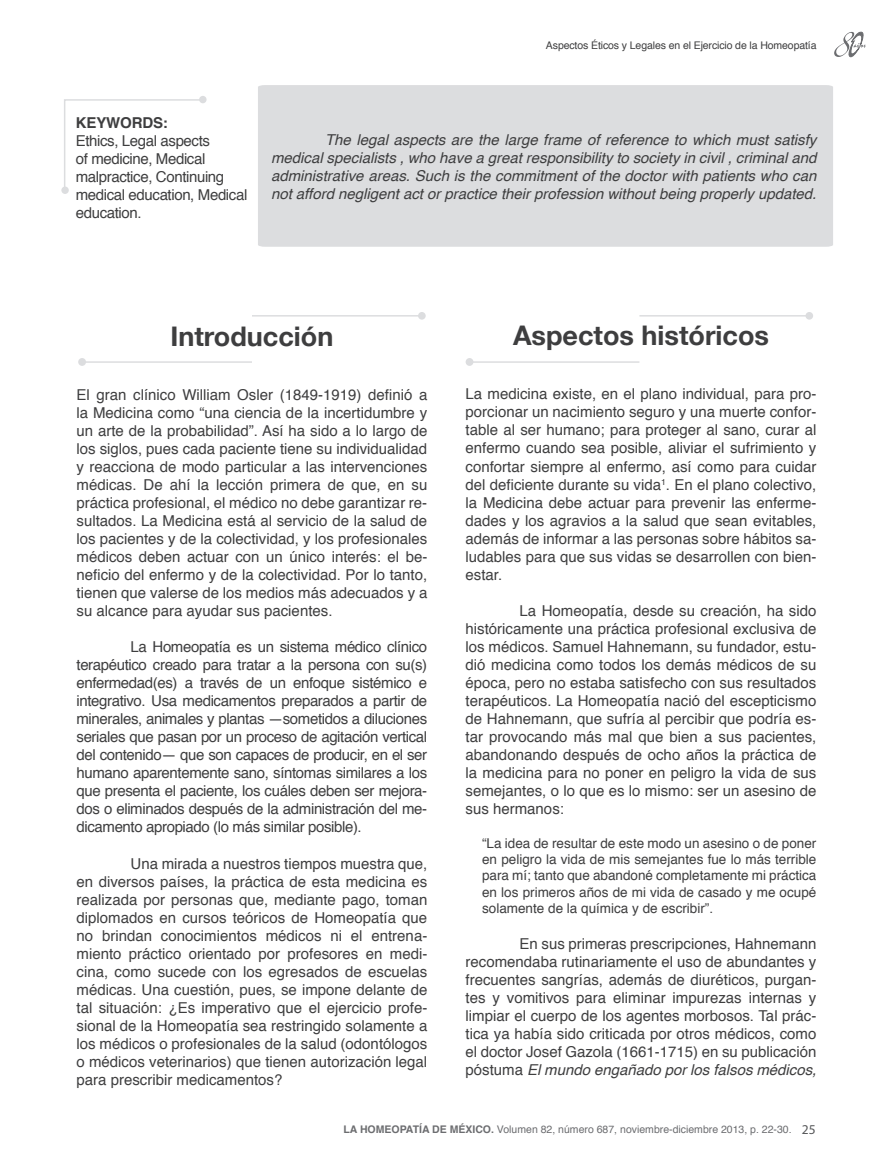
<style>
.page{position:relative;width:893px;height:1170px;background:#fff}
.page>*{position:absolute;margin:0;border:0;box-sizing:border-box;transform-origin:0 0}
.t1{font:700 27px "Helvetica Neue";color:#3e3e3f}
.t2{font:15px/18px "Helvetica";color:#3e3e3f;text-align:justify}
.t3{font:italic 15px/18px "Helvetica";color:#3e3e3f;text-align:justify}
.t4{font:15px/18px "Helvetica";letter-spacing:-.025em;color:#3e3e3f}
.t5{font:700 15px "Helvetica";letter-spacing:-.01em;color:#3e3e3f}
.t6{font:13.5px/16.2px "Helvetica";color:#3e3e3f;text-align:justify}
.t7{font:10.5px "Helvetica";color:#6c6d70}
.t8{font:10.5px "Helvetica";letter-spacing:-.01em;color:#3e3e3f}
.s1{font-style:italic}
.s2{font-weight:700}
.s3{font-family:"Myriad Pro";font-size:13.5px;color:#57585a}
</style>
<div class="page">
<svg style="left:834px;top:31px;width:32px;height:27px"></svg>
<div style="left:78px;top:358px;width:8px;height:8px;background:#dcdddf;border-radius:50%"></div>
<hr style="left:82px;top:361px;width:170px;height:2px;background:#dcdddf">
<div style="left:418px;top:312px;width:8px;height:7px;background:#dcdddf;border-radius:50%"></div>
<hr style="left:252px;top:315px;width:170px;height:1px;background:#dcdddf">
<div style="left:466px;top:358px;width:7px;height:8px;background:#dcdddf;border-radius:50%"></div>
<hr style="left:470px;top:361px;width:169px;height:2px;background:#dcdddf">
<div style="left:805px;top:312px;width:8px;height:7px;background:#dcdddf;border-radius:50%"></div>
<hr style="left:639px;top:315px;width:170px;height:1px;background:#dcdddf">
<div style="left:199px;top:96px;width:8px;height:7px;background:#dcdddf;border-radius:50%"></div>
<svg style="left:64px;top:98px;width:137px;height:88px"></svg>
<div style="left:61px;top:186px;width:8px;height:8px;background:#dcdddf;border-radius:50%"></div>
<div style="left:258px;top:85px;width:575px;height:162px;background:#dcdddf"></div>
<p class="t8" style="left:546px;top:37px;width:272px">Aspectos Éticos y Legales en el Ejercicio de la Homeopatía</p>
<p class="t5" style="left:76px;top:111px;width:94px">KEYWORDS:</p>
<p class="t4" style="left:76px;top:133px;width:173px">Ethics, Legal aspects<br>of medicine, Medical malpractice, Continuing medical education, Medical education.</p>
<p class="t3" style="left:271px;top:131px;width:547px;text-indent:54px">The legal aspects are the large frame of reference to which must satisfy medical specialists , who have a great responsibility to society in civil , criminal and administrative areas. Such is the commitment of the doctor with patients who can not afford negligent act or practice their profession without being properly updated.</p>
<h1 class="t1" style="left:170px;top:315px;width:164px">Introducción</h1>
<p class="t2" style="left:77px;top:386px;width:352px">El gran clínico William Osler (1849-1919) definió a la Medicina como “una ciencia de la incertidumbre y un arte de la probabilidad”. Así ha sido a lo largo de los siglos, pues cada paciente tiene su individualidad y reacciona de modo particular a las intervenciones médicas. De ahí la lección primera de que, en su práctica profesional, el médico no debe garantizar re&shy;sultados. La Medicina está al servicio de la salud de los pacientes y de la colectividad, y los profesionales médicos deben actuar con un único interés: el be&shy;neficio del enfermo y de la colectividad. Por lo tanto, tienen que valerse de los medios más adecuados y a su alcance para ayudar sus pacientes.</p>
<p class="t2" style="left:77px;top:638px;width:352px;text-indent:54px">La Homeopatía es un sistema médico clínico terapéutico creado para tratar a la persona con su(s) enfermedad(es) a través de un enfoque sistémico e integrativo. Usa medicamentos preparados a partir de minerales, animales y plantas —sometidos a diluciones seriales que pasan por un proceso de agitación vertical del contenido— que son capaces de producir, en el ser humano aparentemente sano, síntomas similares a los que presenta el paciente, los cuáles deben ser mejora&shy;dos o eliminados después de la administración del me&shy;dicamento apropiado (lo más similar posible).</p>
<p class="t2" style="left:77px;top:854px;width:352px;text-indent:54px">Una mirada a nuestros tiempos muestra que, en diversos países, la práctica de esta medicina es realizada por personas que, mediante pago, toman diplomados en cursos teóricos de Homeopatía que no brindan conocimientos médicos ni el entrena&shy;miento práctico orientado por profesores en medi&shy;cina, como sucede con los egresados de escuelas médicas. Una cuestión, pues, se impone delante de tal situación: ¿Es imperativo que el ejercicio profe&shy;sional de la Homeopatía sea restringido solamente a los médicos o profesionales de la salud (odontólogos o médicos veterinarios) que tienen autorización legal para prescribir medicamentos?</p>
<h1 class="t1" style="left:513px;top:314px;width:257px">Aspectos históricos</h1>
<p class="t2" style="left:466px;top:385px;width:352px">La medicina existe, en el plano individual, para pro&shy;porcionar un nacimiento seguro y una muerte confor&shy;table al ser humano; para proteger al sano, curar al enfermo cuando sea posible, aliviar el sufrimiento y confortar siempre al enfermo, así como para cuidar del deficiente durante su vida<sup>1</sup>. En el plano colectivo, la Medicina debe actuar para prevenir las enferme&shy;dades y los agravios a la salud que sean evitables, además de informar a las personas sobre hábitos sa&shy;ludables para que sus vidas se desarrollen con bien&shy;estar.</p>
<p class="t2" style="left:466px;top:601px;width:352px;text-indent:54px">La Homeopatía, desde su creación, ha sido históricamente una práctica profesional exclusiva de los médicos. Samuel Hahnemann, su fundador, estu&shy;dió medicina como todos los demás médicos de su época, pero no estaba satisfecho con sus resultados terapéuticos. La Homeopatía nació del escepticismo de Hahnemann, que sufría al percibir que podría es&shy;tar provocando más mal que bien a sus pacientes, abandonando después de ocho años la práctica de la medicina para no poner en peligro la vida de sus semejantes, o lo que es lo mismo: ser un asesino de sus hermanos:</p>
<p class="t6" style="left:482px;top:835px;width:336px">“La idea de resultar de este modo un asesino o de poner en peligro la vida de mis semejantes fue lo más terrible para mí; tanto que abandoné completamente mi práctica en los primeros años de mi vida de casado y me ocupé solamente de la química y de escribir”.</p>
<p class="t2" style="left:466px;top:934px;width:352px;text-indent:54px">En sus primeras prescripciones, Hahnemann recomendaba rutinariamente el uso de abundantes y frecuentes sangrías, además de diuréticos, purgan&shy;tes y vomitivos para eliminar impurezas internas y limpiar el cuerpo de los agentes morbosos. Tal prác&shy;tica ya había sido criticada por otros médicos, como el doctor Josef Gazola (1661-1715) en su publicación póstuma <span class="s1">El mundo engañado por los falsos médicos,</span></p>
<p class="t7" style="left:344px;top:1120px;width:474px"><span class="s2">LA HOMEOPATÍA DE MÉXICO.</span> Volumen 82, número 687, noviembre-diciembre 2013, p. 22-30. <span class="s3">25</span></p>
</div>
